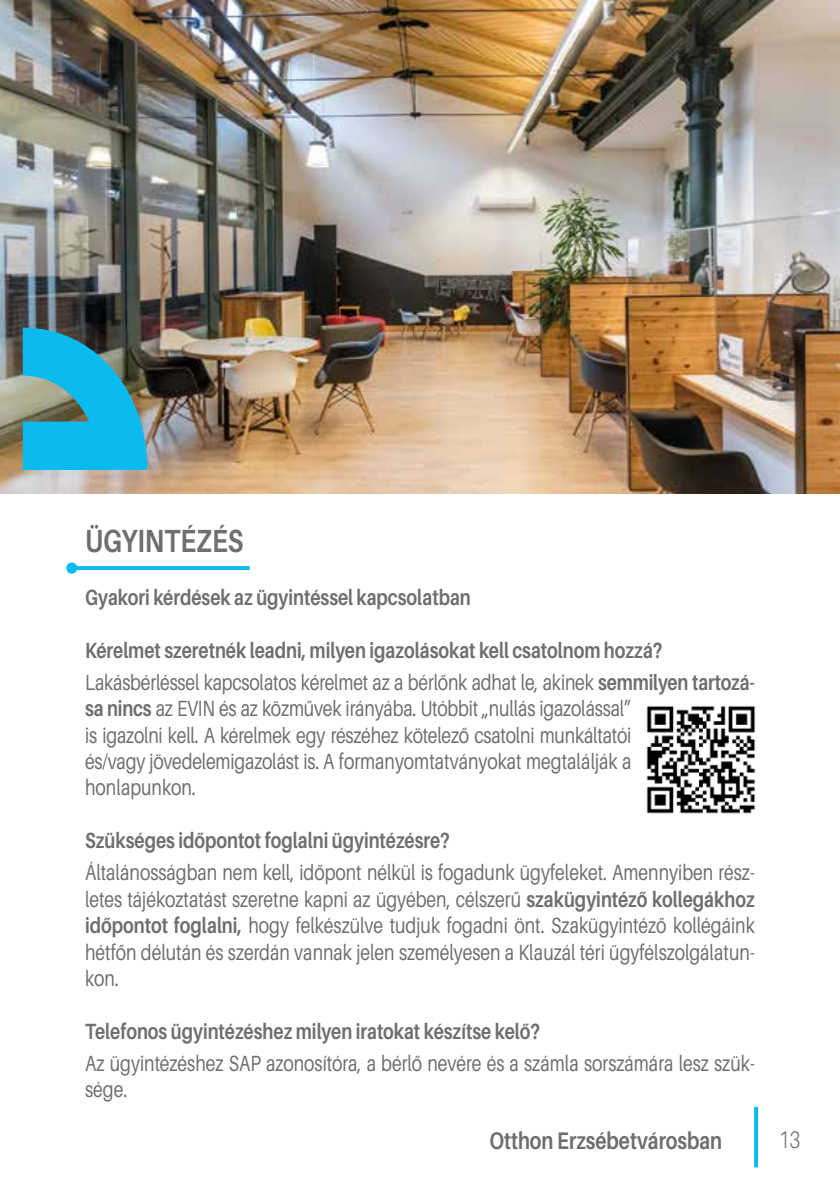
<style>
.page{position:relative;width:840px;height:1191px;background:#fff}
.page>*{position:absolute;margin:0;border:0;box-sizing:border-box;transform-origin:0 0}
.t1{font:700 32px "Aileron";color:#706f6f;scale:.8 1}
.t2{font:700 24px "Aileron";color:#706f6f;scale:.8 1}
.t3{font:300 24px "Aileron";color:#706f6f;scale:.8 1}
.t4{font:22px/26.4px "Aileron";color:#706f6f;text-align:justify;scale:.8 1}
.t5{font:700 22px/32px "Aileron";color:#706f6f;scale:.8 1}
.s1{font-weight:400}
.s2{font-weight:700}
</style>
<div class="page">
<svg style="left:77px;top:566px;width:172px;height:4px"></svg>
<div style="left:66px;top:562px;width:11px;height:11px;background:#0bbbef;border-radius:50%"></div>
<img style="left:0;top:0;width:839px;height:493px">
<svg style="left:23px;top:327px;width:124px;height:143px;background:#299fbc"></svg>
<img style="left:646px;top:705px;width:110px;height:109px">
<svg style="left:754px;top:1106px;width:3px;height:61px"></svg>
<h1 class="t1" style="left:85px;top:523px;width:199px">ÜGYINTÉZÉS</h1>
<p class="t5" style="left:85px;top:581px;width:483px">Gyakori kérdések az ügyintéssel kapcsolatban</p>
<p class="t5" style="left:85px;top:634px;width:838px">Kérelmet szeretnék leadni, milyen igazolásokat kell csatolnom hozzá?<br><span class="s1">Lakásbérléssel kapcsolatos kérelmet az a bérlőnk adhat le, akinek</span> semmilyen tartozá-</p>
<p class="t4" style="left:85px;top:695px;width:684px"><span class="s2">sa nincs</span> az EVIN és az közművek irányába. Utóbbit „nullás igazolással” is igazolni kell. A kérelmek egy részéhez kötelező csatolni munkáltatói és/vagy jövedelemigazolást is. A formanyomtatványokat megtalálják a honlapunkon.</p>
<p class="t5" style="left:85px;top:824px;width:457px">Szükséges időpontot foglalni ügyintézésre?</p>
<p class="t4" style="left:85px;top:859px;width:838px">Általánosságban nem kell, időpont nélkül is fogadunk ügyfeleket. Amennyiben rész&shy;letes tájékoztatást szeretne kapni az ügyében, célszerű <span class="s2">szakügyintéző kollegákhoz időpontot foglalni,</span> hogy felkészülve tudjuk fogadni önt. Szakügyintéző kollégáink hétfőn délután és szerdán vannak jelen személyesen a Klauzál téri ügyfélszolgálatun&shy;kon.</p>
<p class="t5" style="left:85px;top:1015px;width:570px">Telefonos ügyintézéshez milyen iratokat készítse kelő?</p>
<p class="t4" style="left:85px;top:1050px;width:838px">Az ügyintézéshez SAP azonosítóra, a bérlő nevére és a számla sorszámára lesz szük&shy;sége.</p>
<p class="t2" style="left:489px;top:1127px;width:292px">Otthon Erzsébetvárosban</p>
<p class="t3" style="left:778px;top:1126px;width:28px">13</p>
</div>
